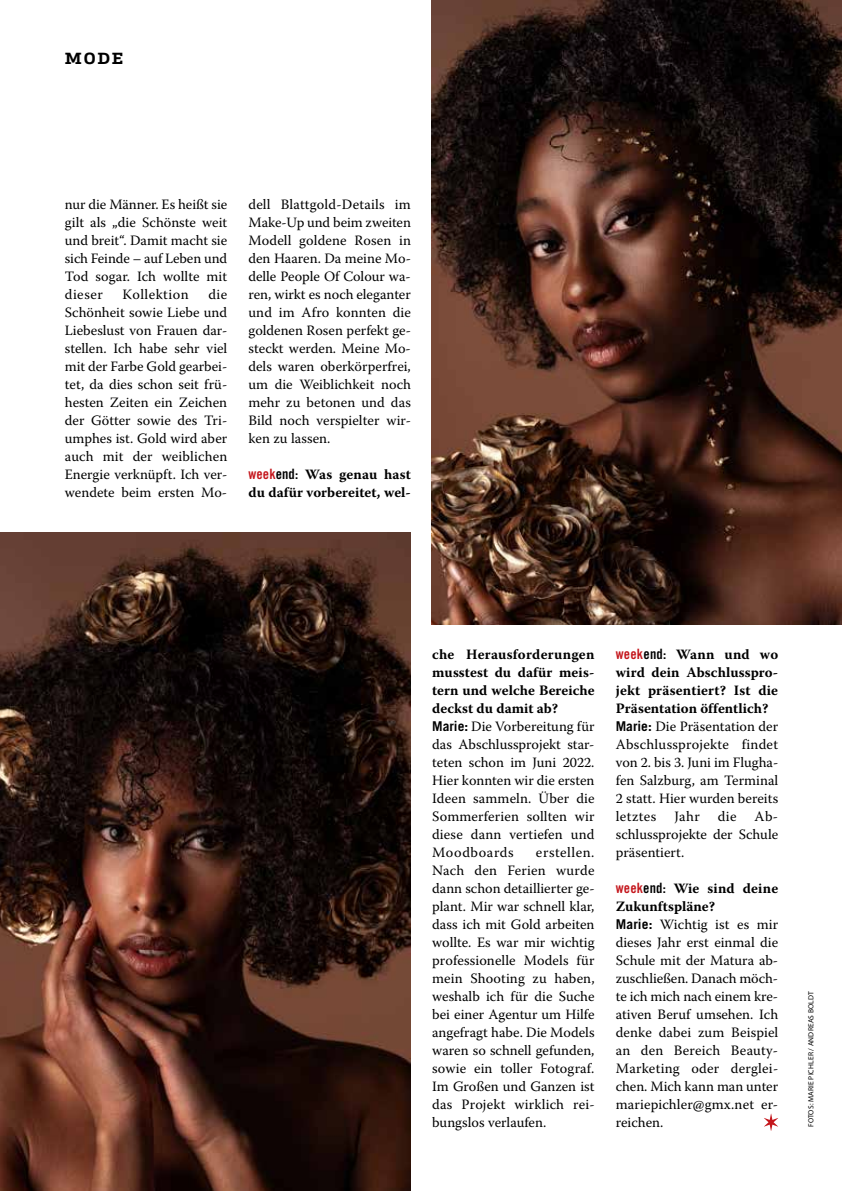
<style>
.page{position:relative;width:842px;height:1191px;background:#fff}
.page>*{position:absolute;margin:0;border:0;box-sizing:border-box;transform-origin:0 0}
.t1{font:700 15px "Apex Serif";color:#000;scale:1.2 1}
.t2{font:14.25px/18px "Warnock Pro";color:#000;text-align:justify}
.t3{font:700 14.25px/18px "Warnock Pro";color:#000}
.t4{font:14.25px "Warnock Pro";letter-spacing:.035em;color:#000}
.t5{font:7.5px "Myriad Pro";letter-spacing:.02em;color:#000}
.s1{font-family:"Trade Gothic LT Std Bd Cn 20";font-weight:400;color:#c4161c}
.s2{font-family:"Trade Gothic LT Std Bd Cn 20";font-weight:400}
.s3{font-weight:700}
.s4{font-family:"Trade Gothic LT Std";font-weight:700;font-size:13.5px}
.s5{font-family:"Trade Gothic LT Std Bd Cn 20";color:#c4161c}
.s6{font-family:"Trade Gothic LT Std Bd Cn 20"}
</style>
<div class="page">
<svg style="left:764px;top:1113px;width:14px;height:17px"></svg>
<img style="left:0;top:533px;width:410px;height:658px">
<img style="left:432px;top:0;width:410px;height:624px">
<p class="t1" style="left:65px;top:49px;width:50px">MODE</p>
<p class="t2" style="left:65px;top:195px;width:164px">nur die Männer. Es heißt sie gilt als „die Schönste weit und breit“. Damit macht sie sich Feinde – auf Leben und Tod sogar. Ich wollte mit dieser</p>
<p class="t2" style="left:65px;top:285px;width:164px;text-indent:143px">die Schönheit sowie Liebe und Liebeslust von Frauen dar&shy;stellen. Ich habe sehr viel mit der Farbe Gold gearbei&shy;tet, da dies schon seit frü&shy;hesten Zeiten ein Zeichen der Götter sowie des Tri&shy;umphes ist. Gold wird aber auch mit der weiblichen Energie verknüpft. Ich ver&shy;wendete beim ersten Mo-</p>
<p class="t4" style="left:122px;top:285px;width:68px">Kollektion</p>
<p class="t2" style="left:248px;top:195px;width:164px">dell Blattgold-Details im Make-Up und beim zweiten Modell goldene Rosen in den Haaren. Da meine Mo&shy;delle People Of Colour wa&shy;ren, wirkt es noch eleganter und im Afro konnten die goldenen Rosen perfekt ge&shy;steckt werden. Meine Mo&shy;dels waren oberkörperfrei, um die Weiblichkeit noch mehr zu betonen und das Bild noch verspielter wir&shy;ken zu lassen.</p>
<p class="t3" style="left:248px;top:465px;width:164px"><span class="s1">week</span><span class="s2">end:</span> Was genau hast du dafür vorbereitet, wel-</p>
<p class="t2" style="left:432px;top:645px;width:164px;text-align:left"><span class="s3">che Herausforderungen musstest du dafür meis&shy;tern und welche Bereiche deckst du damit ab?<br></span><span class="s4">Marie:</span> Die Vorbereitung für das Abschlussprojekt star&shy;teten schon im Juni 2022.<br>Hier konnten wir die ersten<br>Ideen sammeln. Über die<br>Sommerferien sollten wir diese dann vertiefen und<br>Moodboards</p>
<p class="t2" style="left:432px;top:843px;width:164px;text-indent:104px">erstellen.<br>Nach den Ferien wurde dann schon detaillierter ge&shy;plant. Mir war schnell klar, dass ich mit Gold arbeiten wollte. Es war mir wichtig professionelle Models für mein Shooting zu haben, weshalb ich für die Suche bei einer Agentur um Hilfe angefragt habe. Die Models waren so schnell gefunden, sowie ein toller Fotograf.<br>Im Großen und Ganzen ist das Projekt wirklich rei&shy;bungslos verlaufen.</p>
<p class="t2" style="left:616px;top:645px;width:164px;text-align:left"><span class="s5">week</span><span class="s6">end:</span> <span class="s3">Wann und wo wird dein Abschlusspro&shy;jekt präsentiert? Ist die<br>Präsentation öffentlich?<br></span><span class="s4">Marie:</span> Die Präsentation der<br>Abschlussprojekte findet von 2. bis 3. Juni im Flugha&shy;fen Salzburg, am Terminal<br>2 statt. Hier wurden bereits letztes</p>
<p class="t2" style="left:616px;top:807px;width:164px;text-indent:139px">Ab&shy;schlussprojekte der Schule präsentiert.</p>
<p class="t2" style="left:616px;top:879px;width:164px;text-align:left"><span class="s5">week</span><span class="s6">end:</span> <span class="s3">Wie sind deine<br>Zukunftspläne?<br></span><span class="s4">Marie:</span> Wichtig ist es mir dieses Jahr erst einmal die<br>Schule mit der Matura ab&shy;zuschließen. Danach möch&shy;te ich mich nach einem kre&shy;ativen Beruf umsehen. Ich denke dabei zum Beispiel an den Bereich Beauty-<br>Marketing oder derglei&shy;chen. Mich kann man unter mariepichler@gmx.net er&shy;reichen.</p>
<p class="t2" style="left:674px;top:807px;width:27px">Jahr</p>
<p class="t2" style="left:718px;top:807px;width:20px">die</p>
<p class="t5" style="left:806px;top:1127px;width:137px;rotate:-90deg">FOTOS: MARIE PICHLER / ANDREAS BOLDT</p>
</div>
